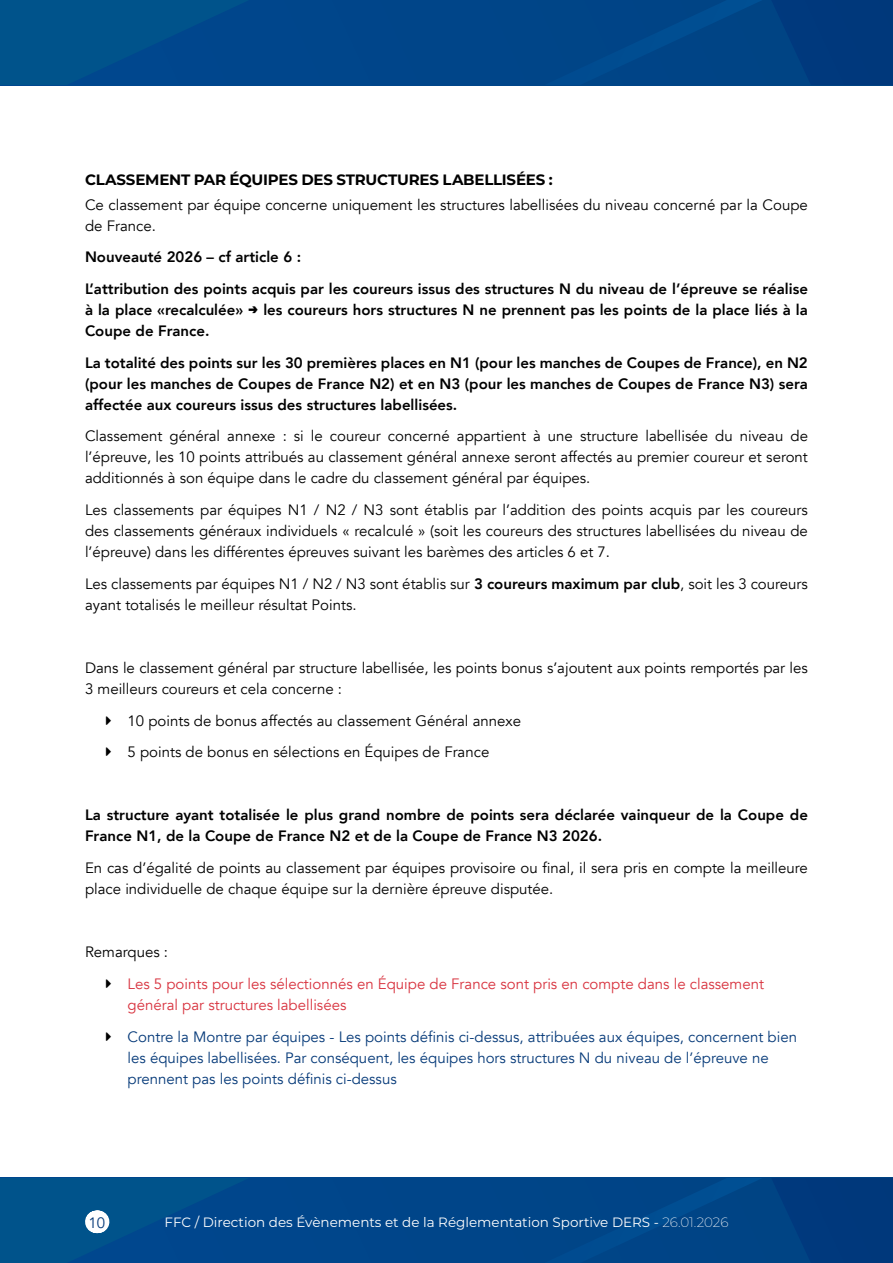
<style>
.page{position:relative;width:893px;height:1263px;background:#fff}
.page>*{position:absolute;margin:0;border:0;box-sizing:border-box;transform-origin:0 0}
.t1{font:15px/21px "Avenir";color:#000}
.t2{font:800 15px/21px "Avenir";color:#000;text-align:justify}
.t3{font:15px/21px "Avenir";color:#063a79}
.t4{font:15px/21px "Avenir";color:#d8333f}
.H3{font:700 15px "Montserrat";letter-spacing:-.015em;color:#000}
.t5{font:13.5px "Montserrat";color:#fff}
.s1{font-family:"Neris";font-weight:900}
.s2{font-weight:800}
.s3{font-weight:200}
</style>
<div class="page">
<div style="left:0;top:1178px;width:893px;height:85px;background:#004589"></div>
<svg style="left:772px;top:1178px;width:121px;height:85px"></svg>
<div style="left:0;top:0;width:893px;height:85px;background:#004589"></div>
<svg style="left:0;top:0;width:248px;height:85px"></svg>
<svg style="left:744px;top:0;width:149px;height:85px"></svg>
<svg style="left:0;top:1178px;width:248px;height:85px"></svg>
<p class="H3" style="left:85px;top:168px;width:469px">CLASSEMENT PAR ÉQUIPES DES STRUCTURES LABELLISÉES :</p>
<p class="t1" style="left:85px;top:194px;width:724px">Ce classement par équipe concerne uniquement les structures labellisées du niveau concerné par la Coupe de France.</p>
<p class="t2" style="left:85px;top:247px;width:218px">Nouveauté 2026 – cf article 6 :</p>
<p class="t2" style="left:85px;top:278px;width:724px">L’attribution des points acquis par les coureurs issus des structures N du niveau de l’épreuve se réalise à la place «recalculée» <span class="s1">→</span> les coureurs hors structures N ne prennent pas les points de la place liés à la Coupe de France.</p>
<p class="t2" style="left:85px;top:352px;width:724px">La totalité des points sur les 30 premières places en N1 (pour les manches de Coupes de France), en N2 (pour les manches de Coupes de France N2) et en N3 (pour les manches de Coupes de France N3) sera affectée aux coureurs issus des structures labellisées.</p>
<p class="t1" style="left:85px;top:426px;width:724px;text-align:justify">Classement général annexe : si le coureur concerné appartient à une structure labellisée du niveau de l’épreuve, les 10 points attribués au classement général annexe seront affectés au premier coureur et seront additionnés à son équipe dans le cadre du classement général par équipes.</p>
<p class="t1" style="left:85px;top:500px;width:724px;text-align:justify">Les classements par équipes N1 / N2 / N3 sont établis par l’addition des points acquis par les coureurs des classements généraux individuels « recalculé » (soit les coureurs des structures labellisées du niveau de l’épreuve) dans les différentes épreuves suivant les barèmes des articles 6 et 7.</p>
<p class="t1" style="left:85px;top:573px;width:724px">Les classements par équipes N1 / N2 / N3 sont établis sur <span class="s2">3 coureurs maximum par club</span>, soit les 3 coureurs ayant totalisés le meilleur résultat Points.</p>
<p class="t1" style="left:85px;top:657px;width:724px">Dans le classement général par structure labellisée, les points bonus s’ajoutent aux points remportés par les<br>3 meilleurs coureurs et cela concerne :</p>
<p class="t1" style="left:128px;top:710px;width:395px">10 points de bonus affectés au classement Général annexe</p>
<p class="t1" style="left:128px;top:742px;width:363px">5 points de bonus en sélections en Équipes de France</p>
<p class="t2" style="left:85px;top:805px;width:724px">La structure ayant totalisée le plus grand nombre de points sera déclarée vainqueur de la Coupe de<br>France N1, de la Coupe de France N2 et de la Coupe de France N3 2026.</p>
<p class="t1" style="left:85px;top:858px;width:724px">En cas d’égalité de points au classement par équipes provisoire ou final, il sera pris en compte la meilleure place individuelle de chaque équipe sur la dernière épreuve disputée.</p>
<p class="t1" style="left:85px;top:942px;width:85px">Remarques :</p>
<p class="t4" style="left:128px;top:974px;width:638px">Les 5 points pour les sélectionnés en Équipe de France sont pris en compte dans le classement général par structures labellisées</p>
<p class="t3" style="left:128px;top:1026px;width:671px">Contre la Montre par équipes - Les points définis ci-dessus, attribuées aux équipes, concernent bien les équipes labellisées. Par conséquent, les équipes hors structures N du niveau de l’épreuve ne prennent pas les points définis ci-dessus</p>
<p class="t3" style="left:88px;top:1212px;width:18px">10</p>
<p class="t5" style="left:164px;top:1213px;width:565px">FFC / Direction des Évènements et de la Réglementation Sportive DERS - <span class="s3">26.01.2026</span></p>
</div>
